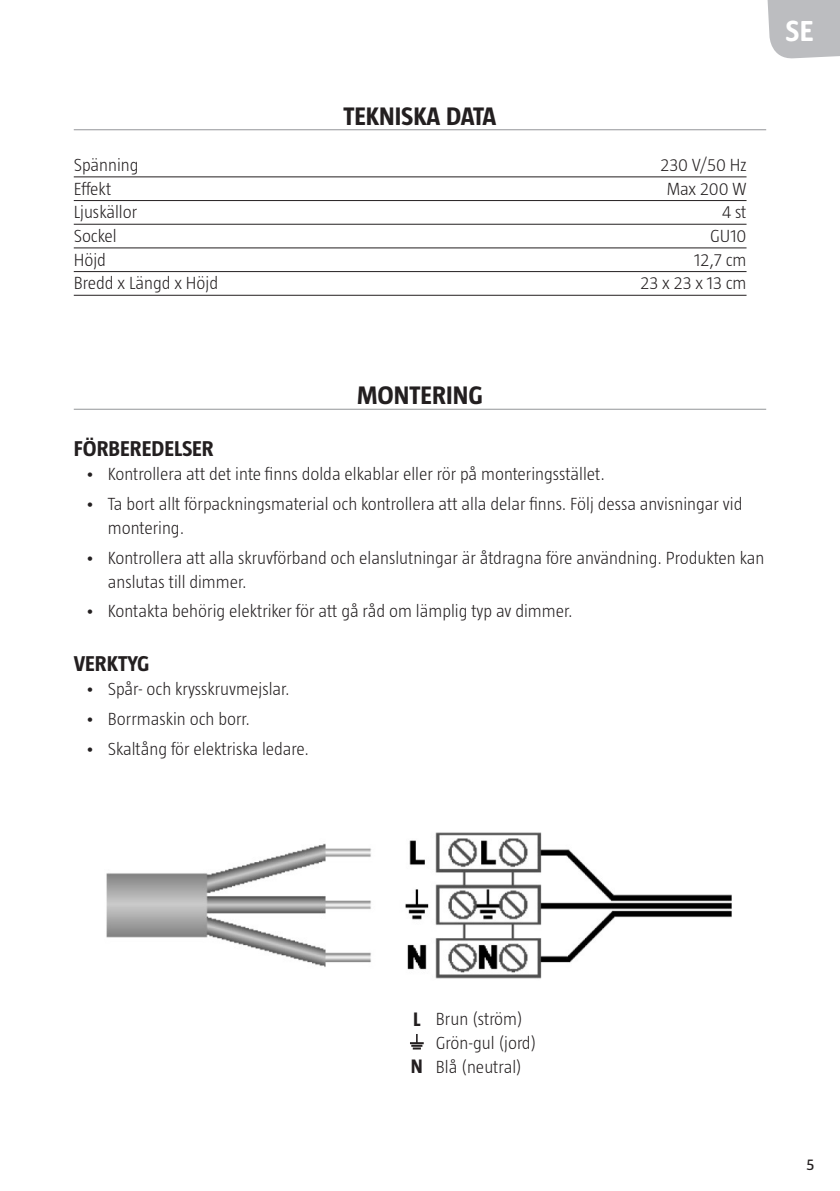
<style>
.page{position:relative;width:840px;height:1191px;background:#fff}
.page>*{position:absolute;margin:0;border:0;box-sizing:border-box;transform-origin:0 0}
.t1{font:700 30px "Creighton Pro";color:#fff}
.t2{font:700 26px "Taz";color:#231f20}
.t3{font:700 22px "Taz";color:#231f20}
.t4{font:700 20px "Taz";color:#231f20}
.t5{font:300 18px/24px "Taz";color:#231f20}
.t6{font:16px "Taz";color:#231f20}
.s1{font-weight:700;font-size:20px}
</style>
<div class="page">
<svg style="left:767px;top:0;width:72px;height:59px;background:#c0c1c4"></svg>
<hr style="left:74px;top:129px;width:691px;height:1px;background:#939598">
<hr style="left:74px;top:176px;width:672px;height:1px;background:#231f20">
<hr style="left:74px;top:200px;width:672px;height:1px;background:#231f20">
<hr style="left:74px;top:224px;width:672px;height:1px;background:#231f20">
<hr style="left:74px;top:247px;width:672px;height:1px;background:#231f20">
<hr style="left:74px;top:271px;width:672px;height:1px;background:#231f20">
<hr style="left:74px;top:295px;width:672px;height:1px;background:#231f20">
<hr style="left:74px;top:409px;width:691px;height:1px;background:#939598">
<img style="left:106px;top:832px;width:626px;height:147px">
<svg style="left:410px;top:1034px;width:13px;height:15px"></svg>
<h2 class="t2" style="left:343px;top:101px;width:154px">TEKNISKA DATA</h2>
<p class="t5" style="left:74px;top:153px;width:66px">Spänning</p>
<p class="t5" style="left:660px;top:153px;width:88px">230 V/50 Hz</p>
<p class="t5" style="left:74px;top:176px;width:39px">Effekt</p>
<p class="t5" style="left:666px;top:176px;width:81px">Max 200 W</p>
<p class="t5" style="left:74px;top:200px;width:65px">Ljuskällor</p>
<p class="t5" style="left:721px;top:200px;width:26px">4 st</p>
<p class="t5" style="left:74px;top:224px;width:44px">Sockel</p>
<p class="t5" style="left:709px;top:224px;width:38px">GU10</p>
<p class="t5" style="left:74px;top:247px;width:34px">Höjd</p>
<p class="t5" style="left:693px;top:247px;width:54px">12,7 cm</p>
<p class="t5" style="left:74px;top:271px;width:146px">Bredd x Längd x Höjd</p>
<p class="t5" style="left:640px;top:271px;width:107px">23 x 23 x 13 cm</p>
<h1 class="t1" style="left:785px;top:14px;width:29px">SE</h1>
<h2 class="t2" style="left:357px;top:381px;width:127px">MONTERING</h2>
<p class="t3" style="left:74px;top:436px;width:141px">FÖRBEREDELSER</p>
<p class="t5" style="left:85px;top:462px;width:517px">• Kontrollera att det inte finns dolda elkablar eller rör på monteringsstället.</p>
<p class="t5" style="left:108px;top:492px;width:636px;text-indent:-23px">• Ta bort allt förpackningsmaterial och kontrollera att alla delar finns. Följ dessa anvisningar vid montering.</p>
<p class="t5" style="left:108px;top:545px;width:657px;text-indent:-23px">• Kontrollera att alla skruvförband och elanslutningar är åtdragna före användning. Produkten kan anslutas till dimmer.</p>
<p class="t5" style="left:85px;top:599px;width:485px">• Kontakta behörig elektriker för att gå råd om lämplig typ av dimmer.</p>
<p class="t3" style="left:74px;top:651px;width:77px">VERKTYG</p>
<p class="t5" style="left:85px;top:677px;width:203px">• Spår- och krysskruvmejslar.</p>
<p class="t5" style="left:85px;top:706px;width:163px">• Borrmaskin och borr.</p>
<p class="t5" style="left:85px;top:736px;width:222px">• Skaltång för elektriska ledare.</p>
<p class="t5" style="left:435px;top:1006px;width:89px">Brun (ström)</p>
<p class="t5" style="left:435px;top:1030px;width:102px">Grön-gul (jord)</p>
<p class="t5" style="left:410px;top:1054px;width:113px"><span class="s1">N</span> Blå (neutral)</p>
<p class="t4" style="left:413px;top:1008px;width:9px">L</p>
<p class="t6" style="left:806px;top:1155px;width:9px">5</p>
</div>
